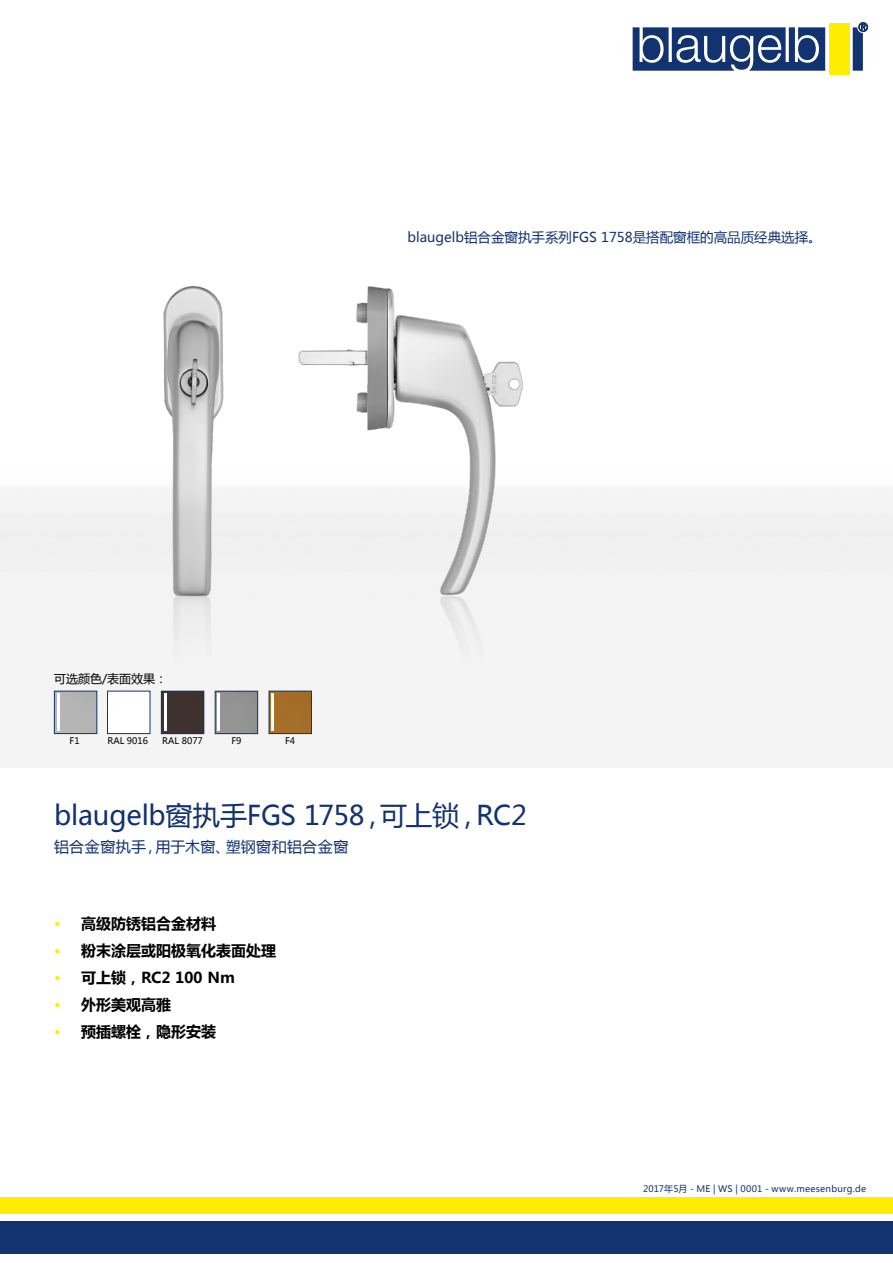
<style>
.page{position:relative;width:893px;height:1263px;background:#fff}
.page>*{position:absolute;margin:0;border:0;box-sizing:border-box;transform-origin:0 0}
.t1{font:27px "Microsoft Ya Hei";letter-spacing:-.01em;color:#133370}
.t2{font:700 15px "Microsoft Ya Hei";color:#000}
.t3{font:15px "Microsoft Ya Hei";letter-spacing:.02em;color:#133370}
.t4{font:13.5px "Microsoft Ya Hei";color:#133370}
.t5{font:12px "Microsoft Ya Hei";color:#000}
.t6{font:9px "Microsoft Ya Hei";letter-spacing:.025em;color:#133370}
.t7{font:9px "Microsoft Ya Hei";color:#000}
.s1{color:#ffed00}
</style>
<div class="page">
<div style="left:0;top:1222px;width:893px;height:32px;background:#133370"></div>
<div style="left:0;top:1197px;width:893px;height:17px;background:#ffed00"></div>
<svg style="left:633px;top:22px;width:235px;height:49px"></svg>
<div style="left:829px;top:23px;width:20px;height:51px;background:#ffed00"></div>
<div style="left:54px;top:691px;width:43px;height:43px;border:1px solid #133370"></div>
<img style="left:78px;top:286px;width:457px;height:463px">
<p class="t4" style="left:408px;top:228px;width:416px">blaugelb铝合金窗执手系列FGS 1758是搭配窗框的高品质经典选择。</p>
<p class="t5" style="left:54px;top:670px;width:115px">可选颜色/表面效果：</p>
<p class="t7" style="left:70px;top:735px;width:12px">F1</p>
<p class="t7" style="left:107px;top:735px;width:42px">RAL 9016</p>
<p class="t7" style="left:162px;top:735px;width:42px">RAL 8077</p>
<p class="t7" style="left:231px;top:735px;width:12px">F9</p>
<p class="t7" style="left:285px;top:735px;width:12px">F4</p>
<h1 class="t1" style="left:54px;top:796px;width:474px">blaugelb窗执手FGS 1758，可上锁，RC2</h1>
<p class="t3" style="left:54px;top:836px;width:296px">铝合金窗执手，用于木窗、塑钢窗和铝合金窗</p>
<p class="t2" style="left:54px;top:913px;width:163px"><span class="s1">•</span> 高级防锈铝合金材料</p>
<p class="t2" style="left:54px;top:940px;width:223px"><span class="s1">•</span> 粉末涂层或阳极氧化表面处理</p>
<p class="t2" style="left:54px;top:967px;width:182px"><span class="s1">•</span> 可上锁，RC2 100 Nm</p>
<p class="t2" style="left:54px;top:994px;width:118px"><span class="s1">•</span> 外形美观高雅</p>
<p class="t2" style="left:54px;top:1021px;width:163px"><span class="s1">•</span> 预插螺栓，隐形安装</p>
<p class="t6" style="left:643px;top:1183px;width:225px">2017年5月 - ME | WS | 0001 - www.meesenburg.de</p>
</div>
